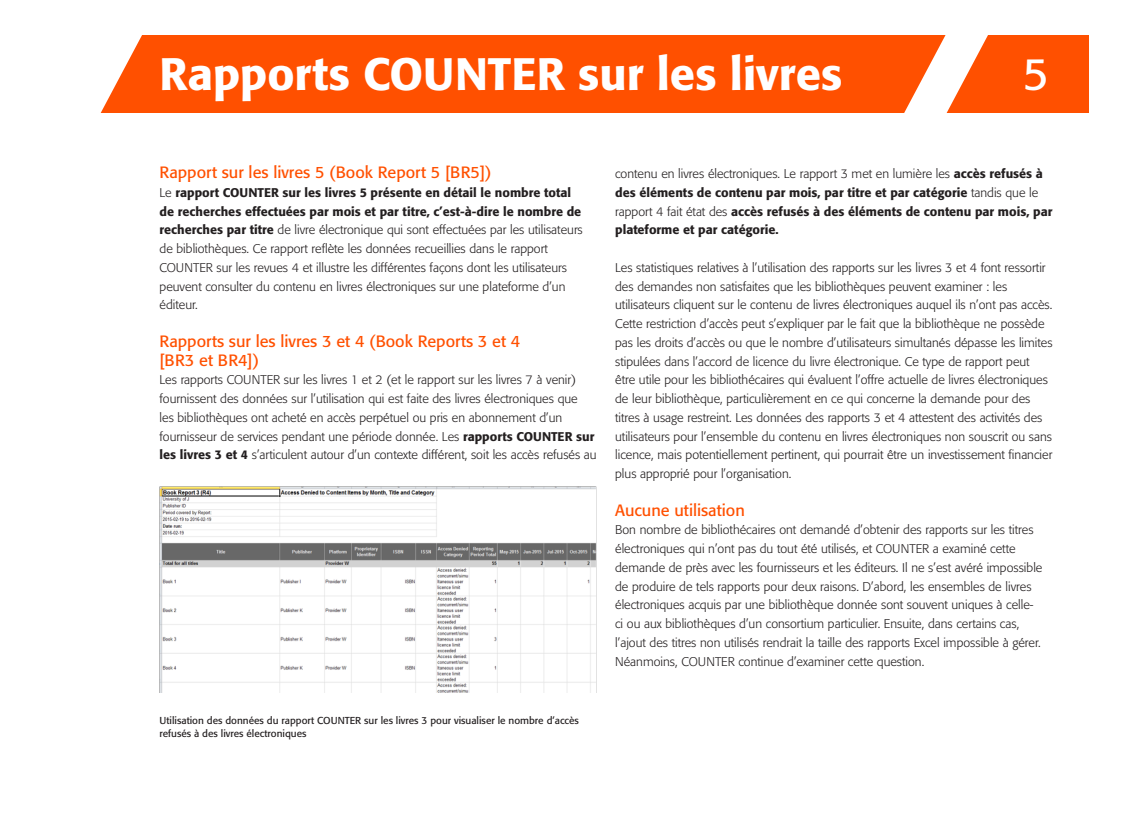
<style>
.page{position:relative;width:1124px;height:815px;background:#fff}
.page>*{position:absolute;margin:0;border:0;box-sizing:border-box;transform-origin:0 0}
.t1{font:500 45px "Formata";color:#fff}
.t2{font:45px "Formata";color:#fff}
.t3{font:16.25px/18.8px "Formata";color:#ff5000}
.t4{font:300 12.5px/18.8px "Formata";color:#231f20}
.t5{font:500 12.5px/18.8px "Formata";color:#231f20}
.t6{font:10px/13.8px "Formata";color:#231f20}
.s1{font-weight:500}
.s2{font-weight:300}
</style>
<div class="page">
<div style="left:100px;top:35px;width:988px;height:77px;background:#ff5000"></div>
<svg style="left:869px;top:35px;width:183px;height:78px"></svg>
<svg style="left:100px;top:35px;width:86px;height:78px"></svg>
<img style="left:160px;top:487px;width:436px;height:206px">
<h1 class="t1" style="left:159px;top:46px;width:684px">Rapports COUNTER sur les livres</h1>
<h1 class="t2" style="left:1022px;top:46px;width:28px">5</h1>
<h2 class="t3" style="left:159px;top:163px;width:333px">Rapport sur les livres 5 (Book Report 5 [BR5])</h2>
<p class="t4" style="left:159px;top:183px;width:425px">Le <span class="s1">rapport COUNTER sur les livres 5 présente en détail le nombre total de recherches effectuées par mois et par titre, c’est-à-dire le nombre de recherches par titre</span> de livre électronique qui sont effectuées par les utilisateurs de bibliothèques. Ce rapport reflète les données recueillies dans le rapport COUNTER sur les revues 4 et illustre les différentes façons dont les utilisateurs peuvent consulter du contenu en livres électroniques sur une plateforme d’un éditeur.</p>
<h2 class="t3" style="left:159px;top:332px;width:362px">Rapports sur les livres 3 et 4 (Book Reports 3 et 4 [BR3 et BR4])</h2>
<p class="t4" style="left:159px;top:371px;width:438px">Les rapports COUNTER sur les livres 1 et 2 (et le rapport sur les livres 7 à venir) fournissent des données sur l’utilisation qui est faite des livres électroniques que<br>les bibliothèques ont acheté en accès perpétuel ou pris en abonnement d’un fournisseur de services pendant une période donnée. Les <span class="s1">rapports COUNTER sur les livres 3 et 4</span> s’articulent autour d’un contexte différent, soit les accès refusés au</p>
<p class="t6" style="left:159px;top:713px;width:421px">Utilisation des données du rapport COUNTER sur les livres 3 pour visualiser le nombre d’accès refusés à des livres électroniques</p>
<p class="t5" style="left:615px;top:164px;width:438px"><span class="s2">contenu en livres électroniques. Le rapport 3 met en lumière les</span> accès refusés à des éléments de contenu par mois, par titre et par catégorie <span class="s2">tandis que le rapport 4 fait état des</span> accès refusés à des éléments de contenu par mois, par plateforme et par catégorie.</p>
<p class="t4" style="left:615px;top:258px;width:439px">Les statistiques relatives à l’utilisation des rapports sur les livres 3 et 4 font ressortir des demandes non satisfaites que les bibliothèques peuvent examiner : les utilisateurs cliquent sur le contenu de livres électroniques auquel ils n’ont pas accès.<br>Cette restriction d’accès peut s’expliquer par le fait que la bibliothèque ne possède pas les droits d’accès ou que le nombre d’utilisateurs simultanés dépasse les limites stipulées dans l’accord de licence du livre électronique. Ce type de rapport peut être utile pour les bibliothécaires qui évaluent l’offre actuelle de livres électroniques de leur bibliothèque, particulièrement en ce qui concerne la demande pour des titres à usage restreint. Les données des rapports 3 et 4 attestent des activités des utilisateurs pour l’ensemble du contenu en livres électroniques non souscrit ou sans licence, mais potentiellement pertinent, qui pourrait être un investissement financier plus approprié pour l’organisation.</p>
<h2 class="t3" style="left:615px;top:501px;width:131px">Aucune utilisation</h2>
<p class="t4" style="left:615px;top:521px;width:429px">Bon nombre de bibliothécaires ont demandé d’obtenir des rapports sur les titres électroniques qui n’ont pas du tout été utilisés, et COUNTER a examiné cette demande de près avec les fournisseurs et les éditeurs. Il ne s’est avéré impossible de produire de tels rapports pour deux raisons. D’abord, les ensembles de livres électroniques acquis par une bibliothèque donnée sont souvent uniques à celle&shy;ci ou aux bibliothèques d’un consortium particulier. Ensuite, dans certains cas, l’ajout des titres non utilisés rendrait la taille des rapports Excel impossible à gérer.<br>Néanmoins, COUNTER continue d’examiner cette question.</p>
</div>
